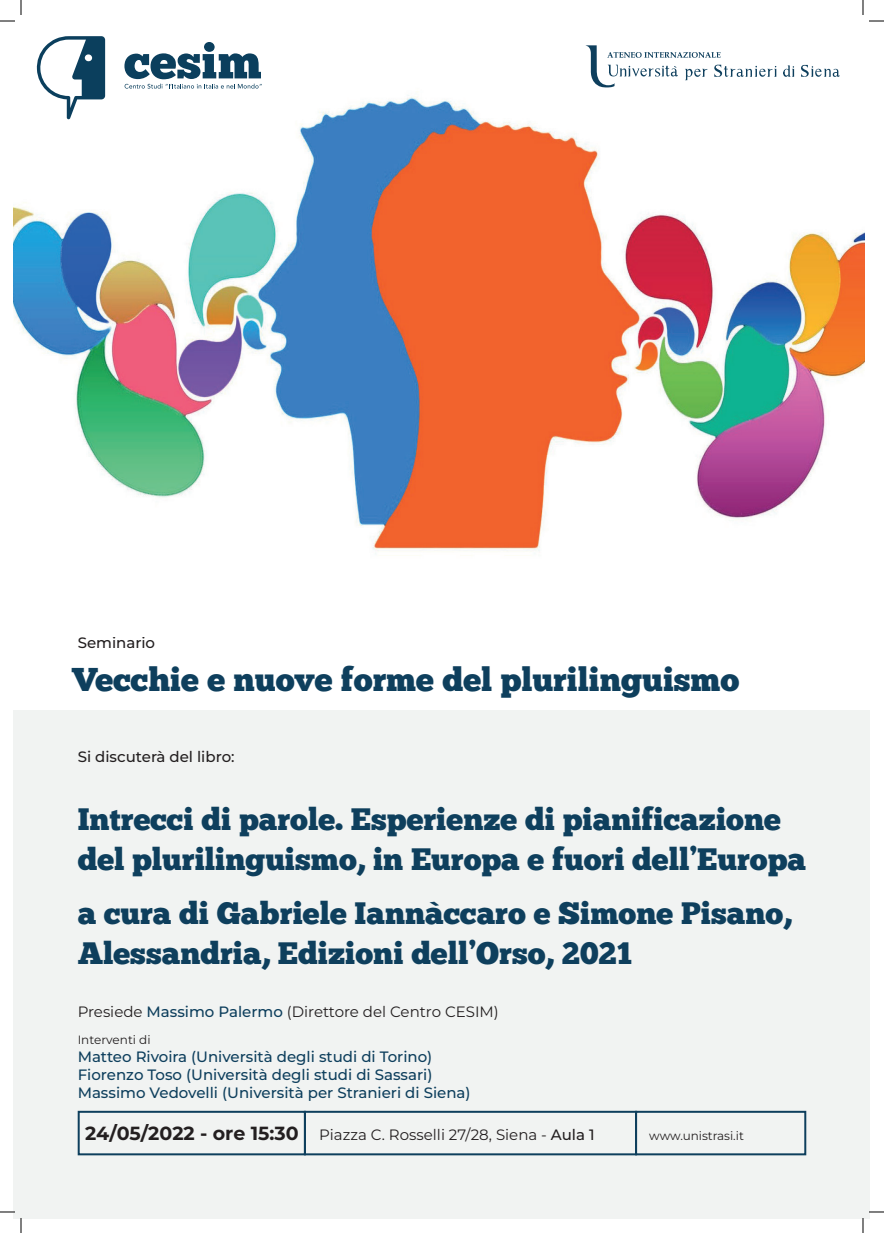
<style>
.page{position:relative;width:884px;height:1233px;background:#fff}
.page>*{position:absolute;margin:0;border:0;box-sizing:border-box;transform-origin:0 0}
.t1{font:33px "Chunk Five";color:#0e3f5d}
.t2{font:31px/40px "Chunk Five";color:#0e3f5d}
.t3{font:100 15px/18px "Montserrat";color:#0e3f5d}
.t4{font:100 15px "Montserrat";color:#231f20}
.t5{font:100 12px "Montserrat";color:#231f20}
.s1{color:#0e3f5d}
.s2{font-size:19px}
</style>
<div class="page">
<div style="left:14px;top:710px;width:856px;height:509px;background:#f1f3f2"></div>
<div style="left:78px;top:1110px;width:228px;height:45px;border:2px solid #0e3f5d"></div>
<div style="left:304px;top:1110px;width:333px;height:45px;border:2px solid #0e3f5d"></div>
<div style="left:635px;top:1110px;width:171px;height:45px;border:2px solid #0e3f5d"></div>
<img style="left:14px;top:39px;width:851px;height:515px">
<svg style="left:36px;top:36px;width:69px;height:83px"></svg>
<svg style="left:124px;top:42px;width:138px;height:47px"></svg>
<svg style="left:801px;top:65px;width:39px;height:12px"></svg>
<svg style="left:783px;top:65px;width:11px;height:12px"></svg>
<svg style="left:585px;top:45px;width:191px;height:43px"></svg>
<svg style="left:0;top:1211px;width:15px;height:1px"></svg>
<svg style="left:869px;top:1211px;width:15px;height:1px"></svg>
<svg style="left:0;top:0;width:22px;height:22px"></svg>
<svg style="left:20px;top:1218px;width:2px;height:15px"></svg>
<svg style="left:862px;top:0;width:22px;height:22px"></svg>
<svg style="left:862px;top:1218px;width:2px;height:15px"></svg>
<p class="t4" style="left:78px;top:633px;width:79px">Seminario</p>
<p class="t1" style="left:72px;top:659px;width:669px">Vecchie e nuove forme del plurilinguismo</p>
<p class="t4" style="left:78px;top:746px;width:158px">Si discuterà del libro:</p>
<p class="t2" style="left:78px;top:800px;width:730px">Intrecci di parole. Esperienze di pianificazione del plurilinguismo, in Europa e fuori dell’Europa</p>
<p class="t2" style="left:78px;top:894px;width:715px">a cura di Gabriele Iannàccaro e Simone Pisano,<br>Alessandria, Edizioni dell’Orso, 2021</p>
<p class="t4" style="left:78px;top:1001px;width:423px">Presiede <span class="s1">Massimo Palermo</span> (Direttore del Centro CESIM)</p>
<p class="t5" style="left:78px;top:1031px;width:74px">Interventi di</p>
<p class="t3" style="left:78px;top:1047px;width:394px">Matteo Rivoira (Università degli studi di Torino)<br>Fiorenzo Toso (Università degli studi di Sassari)<br>Massimo Vedovelli (Università per Stranieri di Siena)</p>
<p class="t4" style="left:85px;top:1125px;width:511px"><span class="s2">24/05/2022 - ore 15:30</span> Piazza C. Rosselli 27/28, Siena - Aula 1</p>
<p class="t5" style="left:649px;top:1128px;width:96px">www.unistrasi.it</p>
</div>
